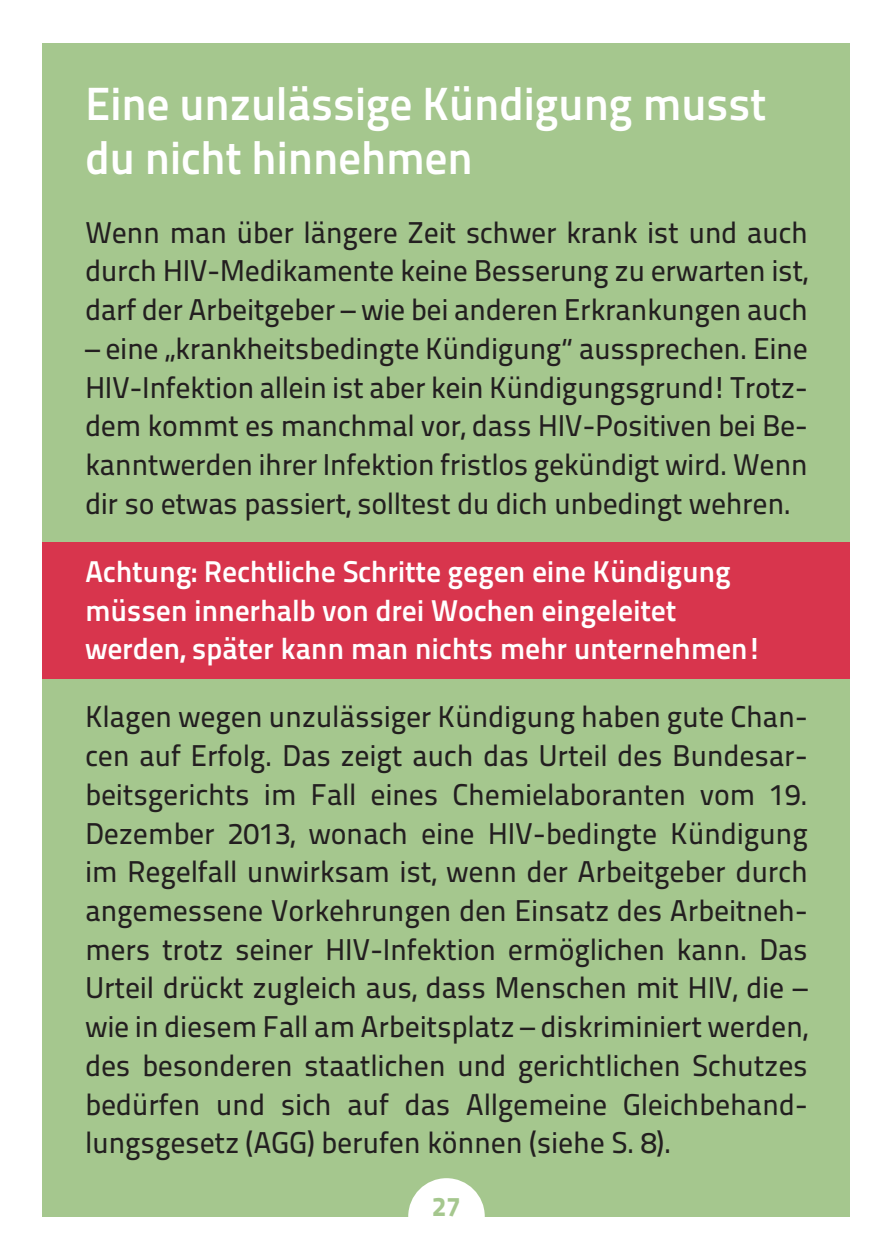
<style>
.page{position:relative;width:893px;height:1259px;background:#fff}
.page>*{position:absolute;margin:0;border:0;box-sizing:border-box;transform-origin:0 0}
.t1{font:46.5px/54px "Titillium Maps 26 L 750 wt";letter-spacing:-.015em;color:#fff}
.t2{font:30px/38.7px "Titillium Maps 26 L 500 wt";letter-spacing:-.015em;color:#231f20;text-align:justify}
.t3{font:30px/38.7px "Titillium Maps 26 L 750 wt";letter-spacing:-.01em;color:#fff}
.t4{font:27px "Titillium Maps 26 L 999 wt";color:#a5c78e}
</style>
<div class="page">
<div style="left:43px;top:43px;width:807px;height:1173px;background:#a5c78e"></div>
<div style="left:408px;top:1178px;width:77px;height:76px;background:#fff;border-radius:50%"></div>
<div style="left:43px;top:542px;width:807px;height:136px;background:#d8354d"></div>
<h1 class="t1" style="left:85px;top:74px;width:683px">Eine unzulässige Kündigung musst du nicht hinnehmen</h1>
<p class="t2" style="left:85px;top:211px;width:724px">Wenn man über längere Zeit schwer krank ist und auch durch HIV-Medikamente keine Besserung zu erwarten ist, darf der Arbeitgeber – wie bei anderen Erkrankungen auch</p>
<p class="t2" style="left:85px;top:327px;width:724px">– eine „krankheitsbedingte Kündigung“ aussprechen. Eine HIV-Infektion allein ist aber kein Kündigungsgrund! Trotz&shy;dem kommt es manchmal vor, dass HIV-Positiven bei Be&shy;kanntwerden ihrer Infektion fristlos gekündigt wird. Wenn dir so etwas passiert, solltest du dich unbedingt wehren.</p>
<p class="t3" style="left:85px;top:550px;width:678px">Achtung: Rechtliche Schritte gegen eine Kündigung müssen innerhalb von drei Wochen eingeleitet werden, später kann man nichts mehr unternehmen!</p>
<p class="t2" style="left:85px;top:696px;width:724px">Klagen wegen unzulässiger Kündigung haben gute Chan&shy;cen auf Erfolg. Das zeigt auch das Urteil des Bundesar&shy;beitsgerichts im Fall eines Chemielaboranten vom 19.<br>Dezember 2013, wonach eine HIV-bedingte Kündigung im Regelfall unwirksam ist, wenn der Arbeitgeber durch angemessene Vorkehrungen den Einsatz des Arbeitneh&shy;mers trotz seiner HIV-Infektion ermöglichen kann. Das Urteil drückt zugleich aus, dass Menschen mit HIV, die – wie in diesem Fall am Arbeitsplatz – diskriminiert werden, des besonderen staatlichen und gerichtlichen Schutzes bedürfen und sich auf das Allgemeine Gleichbehand&shy;lungsgesetz (AGG) berufen können (siehe S. 8).</p>
<p class="t4" style="left:432px;top:1185px;width:30px">27</p>
</div>
